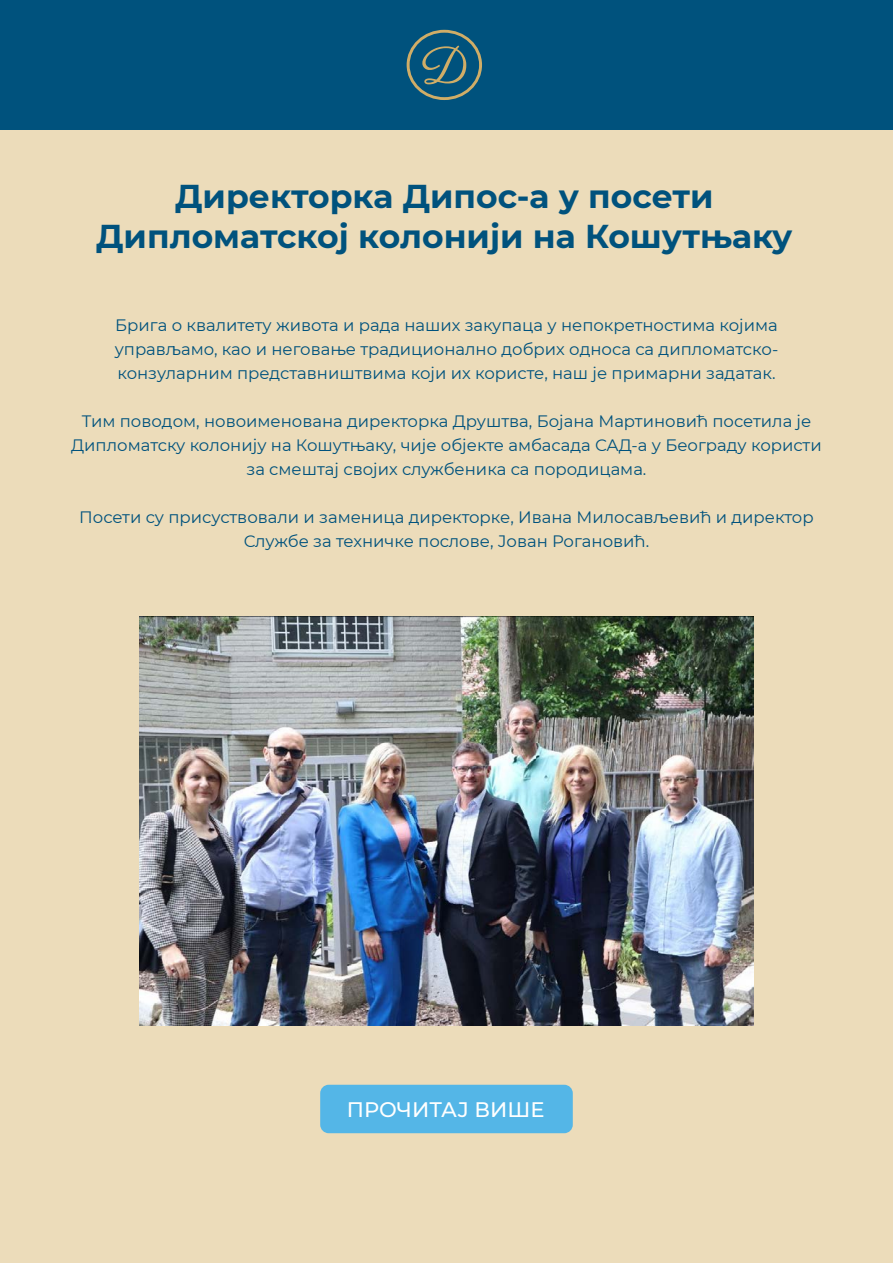
<style>
.page{position:relative;width:893px;height:1263px;background:#ecdcba}
.page>*{position:absolute;margin:0;border:0;box-sizing:border-box;transform-origin:0 0}
.t1{font:700 33px/39.6px "Montserrat";color:#00527d;text-align:center}
.t2{font:500 21px "Montserrat";color:#fff}
.t3{font:16.5px/24px "Montserrat";color:#00527d;text-align:center}
</style>
<div class="page">
<div style="left:0;top:0;width:893px;height:130px;background:#00527d"></div>
<svg style="left:407px;top:30px;width:75px;height:70px"></svg>
<img style="left:140px;top:617px;width:613px;height:408px">
<div style="left:320px;top:1085px;width:253px;height:48px;background:#54b6e7;border-radius:9px"></div>
<h1 class="t1" style="left:96px;top:175px;width:698px">Директорка Дипос-а у посети<br>Дипломатској колонији на Кошутњаку</h1>
<p class="t3" style="left:115px;top:313px;width:665px;text-align:justify">Брига о квалитету живота и рада наших закупаца у непокретностима којима управљамо, као и неговање традиционално добрих односа са дипломатско&shy;конзуларним представништвима који их користе, наш је примарни задатак.</p>
<p class="t3" style="left:71px;top:409px;width:752px">Тим поводом, новоименована директорка Друштва, Бојана Мартиновић посетила је<br>Дипломатску колонију на Кошутњаку, чије објекте амбасада САД-а у Београду користи за смештај својих службеника са породицама.</p>
<p class="t3" style="left:79px;top:505px;width:736px">Посети су присуствовали и заменица директорке, Ивана Милосављевић и директор<br>Службе за техничке послове, Јован Рогановић.</p>
<p class="t2" style="left:347px;top:1094px;width:199px">ПРОЧИТАЈ ВИШЕ</p>
</div>
